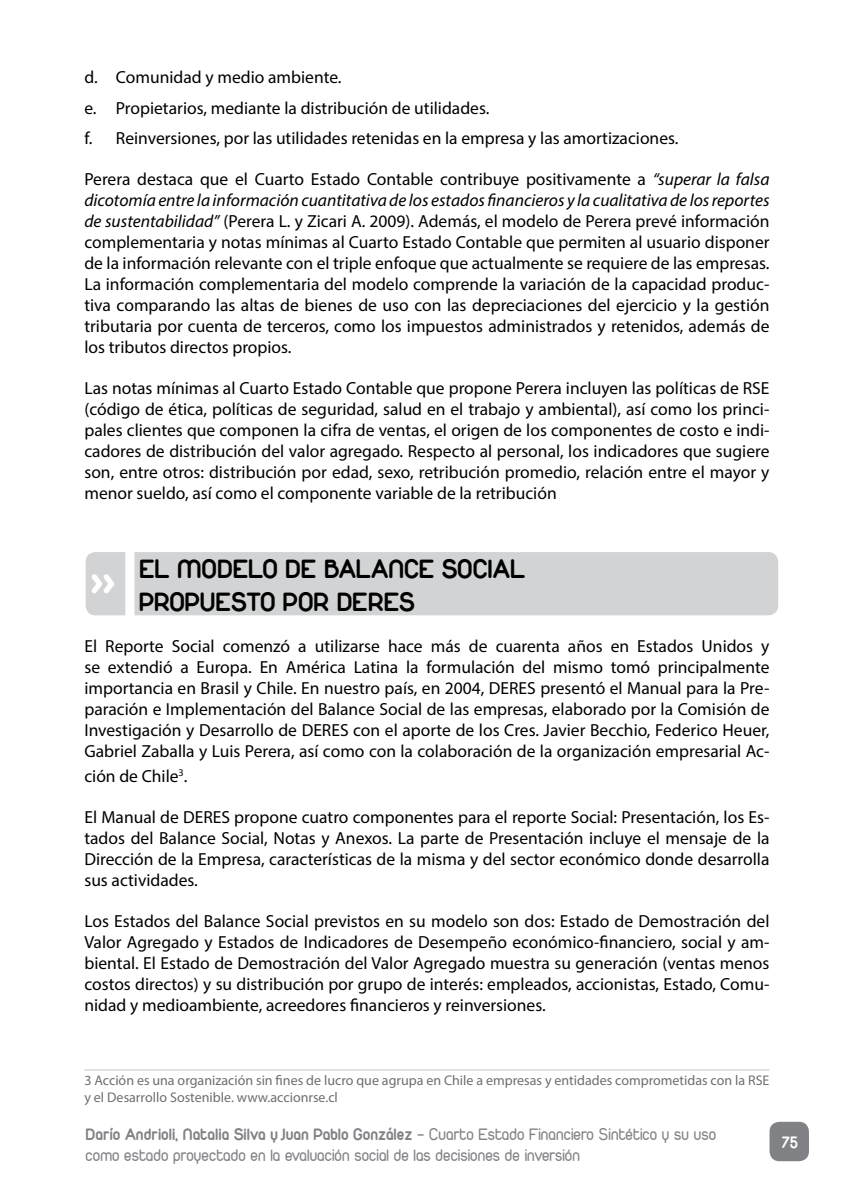
<style>
.page{position:relative;width:844px;height:1191px;background:#fff}
.page>*{position:absolute;margin:0;border:0;box-sizing:border-box;transform-origin:0 0}
.t1{font:800 42px "Duepuntozero";color:#fff}
.t2{font:28px/33.6px "Duepuntozerobold";color:#000}
.t3{font:17.5px/21px "Myriad Pro";color:#000;text-align:justify}
.t4{font:17.5px "Duepuntozerobold";color:#808285}
.t5{font:17.5px "Duepuntozero";color:#808285}
.t6{font:17.5px "Duepuntozerobold";color:#fff}
.t7{font:14px/16.8px "Myriad Pro";color:#6d6e71}
.s1{font-style:italic}
.s2{font-family:"Duepuntozero"}
</style>
<div class="page">
<div style="left:769px;top:1121px;width:39px;height:40px;background:#808285;border-radius:10px"></div>
<div style="left:134px;top:552px;width:644px;height:63px;background:#d1d3d4"></div>
<div style="left:86px;top:552px;width:39px;height:63px;background:#d1d3d4"></div>
<hr style="left:84px;top:1069px;width:685px;height:1px;background:#d1d3d4">
<p class="t3" style="left:84px;top:61px;width:595px;line-height:31px;text-align:left">d. Comunidad y medio ambiente.<br>e. Propietarios, mediante la distribución de utilidades.<br>f. Reinversiones, por las utilidades retenidas en la empresa y las amortizaciones.</p>
<p class="t3" style="left:84px;top:169px;width:686px">Perera destaca que el Cuarto Estado Contable contribuye positivamente a <span class="s1">“superar la falsa dicotomía entre la información cuantitativa de los estados financieros y la cualitativa de los reportes de sustentabilidad”</span> (Perera L. y Zicari A. 2009). Además, el modelo de Perera prevé información complementaria y notas mínimas al Cuarto Estado Contable que permiten al usuario disponer de la información relevante con el triple enfoque que actualmente se requiere de las empresas.<br>La información complementaria del modelo comprende la variación de la capacidad produc&shy;tiva comparando las altas de bienes de uso con las depreciaciones del ejercicio y la gestión tributaria por cuenta de terceros, como los impuestos administrados y retenidos, además de los tributos directos propios.</p>
<p class="t3" style="left:84px;top:377px;width:686px">Las notas mínimas al Cuarto Estado Contable que propone Perera incluyen las políticas de RSE (código de ética, políticas de seguridad, salud en el trabajo y ambiental), así como los princi&shy;pales clientes que componen la cifra de ventas, el origen de los componentes de costo e indi&shy;cadores de distribución del valor agregado. Respecto al personal, los indicadores que sugiere son, entre otros: distribución por edad, sexo, retribución promedio, relación entre el mayor y menor sueldo, así como el componente variable de la retribución</p>
<h2 class="t2" style="left:139px;top:551px;width:387px">EL MODELO DE BALANCE SOCIAL<br>PROPUESTO POR DERES</h2>
<p class="t3" style="left:84px;top:635px;width:686px">El Reporte Social comenzó a utilizarse hace más de cuarenta años en Estados Unidos y se extendió a Europa. En América Latina la formulación del mismo tomó principalmente importancia en Brasil y Chile. En nuestro país, en 2004, DERES presentó el Manual para la Pre&shy;paración e Implementación del Balance Social de las empresas, elaborado por la Comisión de Investigación y Desarrollo de DERES con el aporte de los Cres. Javier Becchio, Federico Heuer, Gabriel Zaballa y Luis Perera, así como con la colaboración de la organización empresarial Ac-</p>
<p class="t3" style="left:84px;top:765px;width:105px">ción de Chile<sup>3</sup>.</p>
<p class="t3" style="left:84px;top:806px;width:686px">El Manual de DERES propone cuatro componentes para el reporte Social: Presentación, los Es&shy;tados del Balance Social, Notas y Anexos. La parte de Presentación incluye el mensaje de la Dirección de la Empresa, características de la misma y del sector económico donde desarrolla sus actividades.</p>
<p class="t3" style="left:84px;top:910px;width:686px">Los Estados del Balance Social previstos en su modelo son dos: Estado de Demostración del Valor Agregado y Estados de Indicadores de Desempeño económico-financiero, social y am&shy;biental. El Estado de Demostración del Valor Agregado muestra su generación (ventas menos costos directos) y su distribución por grupo de interés: empleados, accionistas, Estado, Comu&shy;nidad y medioambiente, acreedores financieros y reinversiones.</p>
<h1 class="t1" style="left:91px;top:556px;width:25px">&gt;&gt;</h1>
<p class="t7" style="left:84px;top:1071px;width:686px">3 Acción es una organización sin fines de lucro que agrupa en Chile a empresas y entidades comprometidas con la RSE y el Desarrollo Sostenible. www.accionrse.cl</p>
<p class="t4" style="left:86px;top:1124px;width:632px">Darío Andrioli, Natalia Silva y Juan Pablo González <span class="s2">- Cuarto Estado Financiero Sintético y su uso</span></p>
<p class="t5" style="left:86px;top:1146px;width:496px">como estado proyectado en la evaluación social de las decisiones de inversión</p>
<p class="t6" style="left:781px;top:1132px;width:18px">75</p>
</div>
